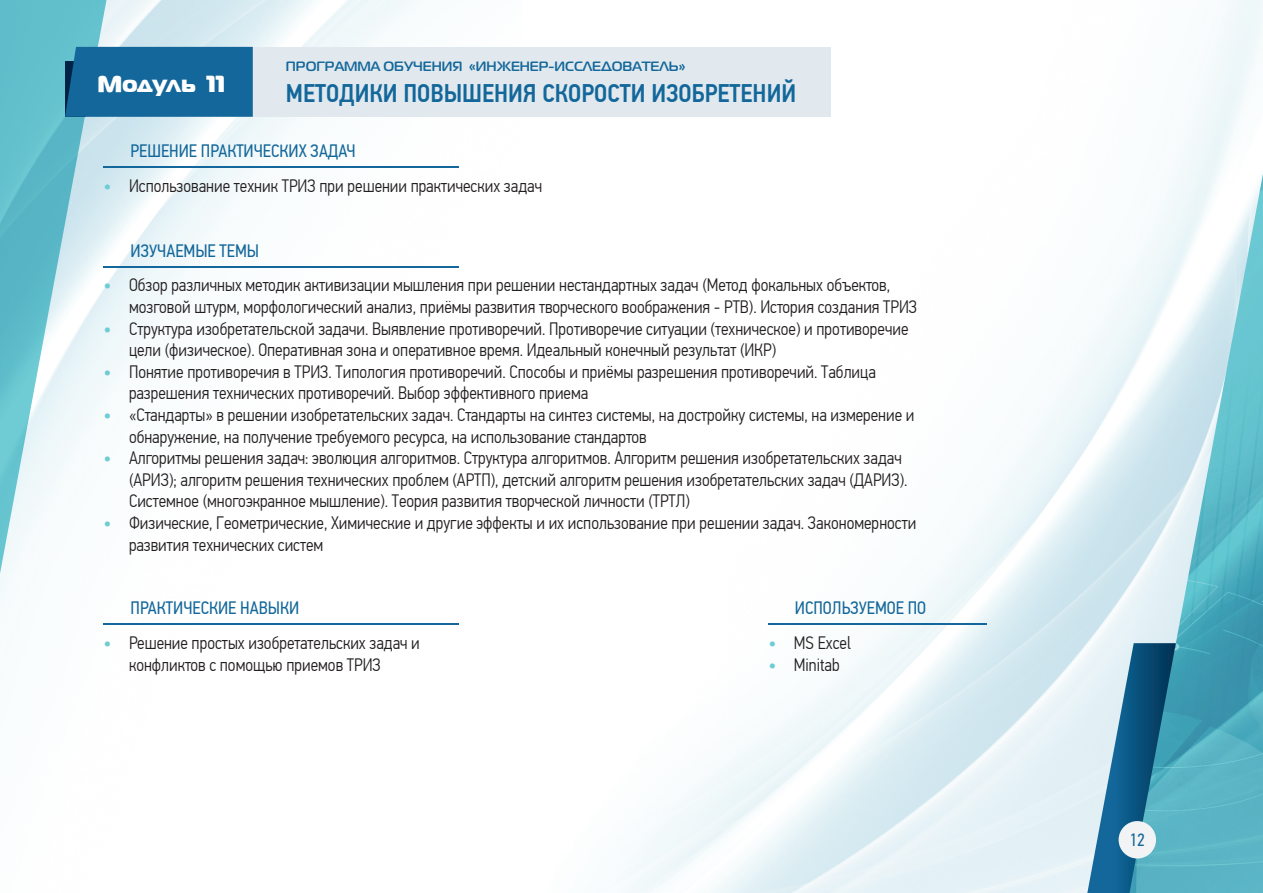
<style>
.page{position:relative;width:1263px;height:893px;background:#fff}
.page>*{position:absolute;margin:0;border:0;box-sizing:border-box;transform-origin:0 0}
.t1{font:500 25.5px "PF Din Text Cond Pro";color:#13679a}
.t2{font:23.25px "ft 40";color:#fff}
.t3{font:300 18px/21.6px "PF Din Text Cond Pro";color:#231f20}
.t4{font:18px "PF Din Text Cond Pro";color:#13679a}
.t5{font:17.85px "PF Din Text Cond Pro";color:#13679a}
.t6{font:700 13.5px "Magistral";color:#13679a}
.s1{font-weight:500;color:#6fccd5}
</style>
<div class="page">
<img style="left:0;top:0;width:459px;height:624px">
<img style="left:620px;top:0;width:643px;height:893px">
<svg style="left:0;top:0;width:106px;height:592px"></svg>
<svg style="left:1087px;top:643px;width:42px;height:250px"></svg>
<img style="left:1129px;top:174px;width:134px;height:719px">
<div style="left:253px;top:47px;width:578px;height:70px;background:#e1e9ee"></div>
<div style="left:65px;top:47px;width:188px;height:70px;background:#13679a"></div>
<hr style="left:103px;top:266px;width:356px;height:2px;background:#13679a">
<div style="left:1118px;top:821px;width:38px;height:37px;background:#f2f3f4;border-radius:50%"></div>
<hr style="left:103px;top:166px;width:356px;height:2px;background:#13679a">
<hr style="left:103px;top:624px;width:356px;height:1px;background:#13679a">
<hr style="left:768px;top:624px;width:219px;height:1px;background:#13679a">
<p class="t2" style="left:97px;top:69px;width:129px">Модуль 11</p>
<p class="t6" style="left:286px;top:57px;width:401px">ПРОГРАММА ОБУЧЕНИЯ «ИНЖЕНЕР-ИССЛЕДОВАТЕЛЬ»</p>
<h1 class="t1" style="left:286px;top:78px;width:512px">МЕТОДИКИ ПОВЫШЕНИЯ СКОРОСТИ ИЗОБРЕТЕНИЙ</h1>
<p class="t4" style="left:131px;top:140px;width:227px">РЕШЕНИЕ ПРАКТИЧЕСКИХ ЗАДАЧ</p>
<p class="t3" style="left:103px;top:175px;width:440px"><span class="s1">•</span> Использование техник ТРИЗ при решении практических задач</p>
<p class="t4" style="left:131px;top:240px;width:130px">ИЗУЧАЕМЫЕ ТЕМЫ</p>
<p class="t3" style="left:129px;top:274px;width:790px;text-indent:-26px"><span class="s1">•</span> Обзор различных методик активизации мышления при решении нестандартных задач (Метод фокальных объектов, мозговой штурм, морфологический анализ, приёмы развития творческого воображения - РТВ). История создания ТРИЗ</p>
<p class="t3" style="left:129px;top:318px;width:781px;text-indent:-26px"><span class="s1">•</span> Структура изобретательской задачи. Выявление противоречий. Противоречие ситуации (техническое) и противоречие цели (физическое). Оперативная зона и оперативное время. Идеальный конечный результат (ИКР)</p>
<p class="t3" style="left:129px;top:361px;width:748px;text-indent:-26px"><span class="s1">•</span> Понятие противоречия в ТРИЗ. Типология противоречий. Способы и приёмы разрешения противоречий. Таблица разрешения технических противоречий. Выбор эффективного приема</p>
<p class="t3" style="left:129px;top:404px;width:787px;text-indent:-26px"><span class="s1">•</span> «Стандарты» в решении изобретательских задач. Стандарты на синтез системы, на достройку системы, на измерение и обнаружение, на получение требуемого ресурса, на использование стандартов</p>
<p class="t3" style="left:129px;top:447px;width:780px;text-indent:-26px"><span class="s1">•</span> Алгоритмы решения задач: эволюция алгоритмов. Структура алгоритмов. Алгоритм решения изобретательских задач (АРИЗ); алгоритм решения технических проблем (АРТП), детский алгоритм решения изобретательских задач (ДАРИЗ).<br>Системное (многоэкранное мышление). Теория развития творческой личности (ТРТЛ)</p>
<p class="t3" style="left:129px;top:512px;width:789px;text-indent:-26px"><span class="s1">•</span> Физические, Геометрические, Химические и другие эффекты и их использование при решении задач. Закономерности развития технических систем</p>
<p class="t4" style="left:131px;top:597px;width:170px">ПРАКТИЧЕСКИЕ НАВЫКИ</p>
<p class="t3" style="left:129px;top:632px;width:292px;text-indent:-26px"><span class="s1">•</span> Решение простых изобретательских задач и конфликтов с помощью приемов ТРИЗ</p>
<p class="t4" style="left:795px;top:597px;width:133px">ИСПОЛЬЗУЕМОЕ ПО</p>
<p class="t3" style="left:768px;top:632px;width:84px"><span class="s1">•</span> MS Excel</p>
<p class="t3" style="left:768px;top:654px;width:73px"><span class="s1">•</span> Minitab</p>
<p class="t5" style="left:1129px;top:829px;width:17px">12</p>
</div>
